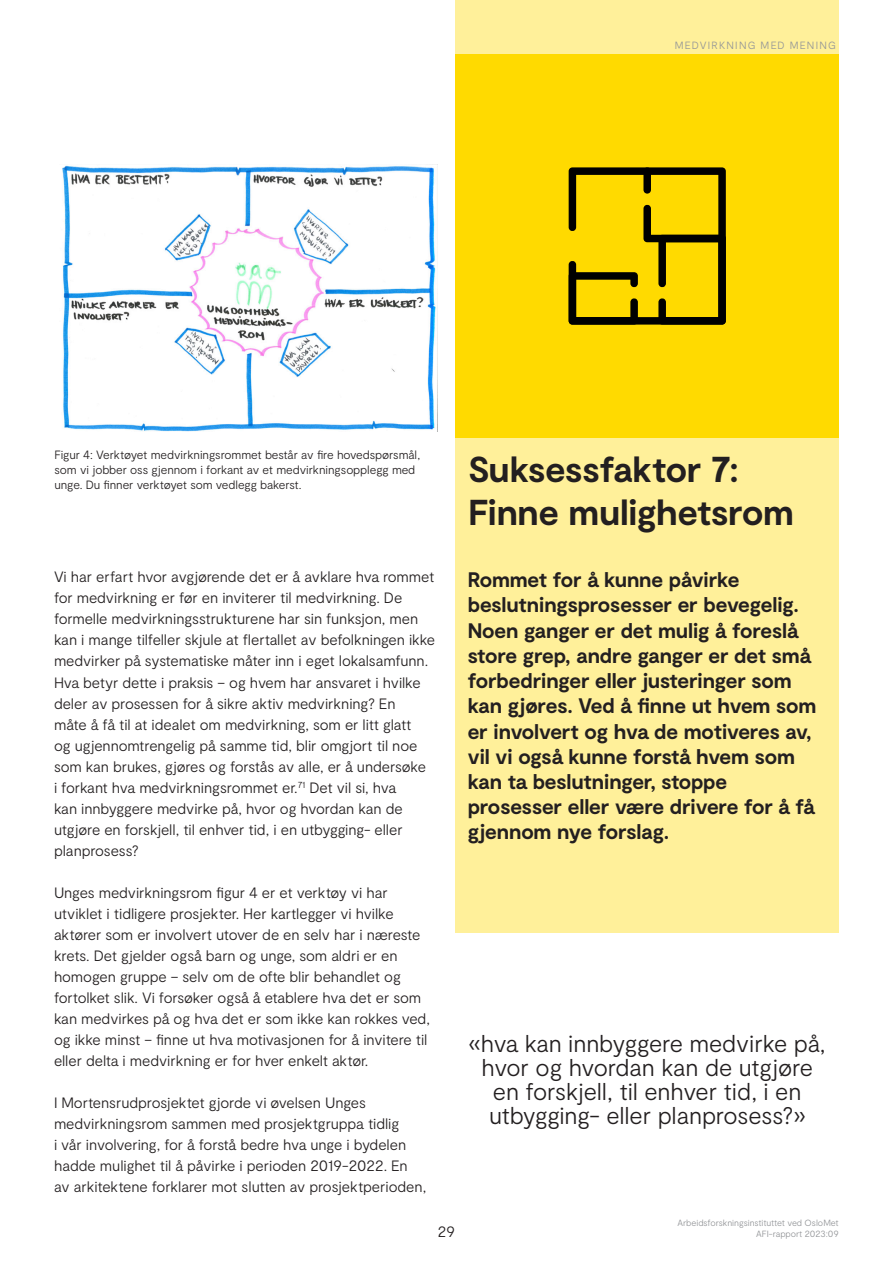
<style>
.page{position:relative;width:893px;height:1263px;background:#fff}
.page>*{position:absolute;margin:0;border:0;box-sizing:border-box;transform-origin:0 0}
.t1{font:700 36px/43.2px "Moderat";letter-spacing:-.01em;color:#231f20}
.t2{font:300 24px/24px "Moderat";letter-spacing:-.01em;color:#231f20;text-align:center}
.t3{font:700 21px/25.2px "Moderat";letter-spacing:-.01em;color:#231f20}
.Page_number{font:300 15px/21px "Moderat";letter-spacing:-.01em;color:#231f20}
.t4{font:300 12px/15px "Moderat";letter-spacing:-.01em;color:#231f20}
.Tittel_Medium{font:300 10.5px "Moderat";letter-spacing:.11em;color:#939598}
.t5{font:300 9px "Moderat";letter-spacing:-.005em;color:#939598}
</style>
<div class="page">
<div style="left:455px;top:0;width:384px;height:933px;background:#fff09a"></div>
<div style="left:455px;top:54px;width:384px;height:384px;background:#ffda00"></div>
<svg style="left:569px;top:167px;width:157px;height:158px"></svg>
<img style="left:62px;top:164px;width:376px;height:268px">
<p class="Tittel_Medium" style="left:675px;top:39px;width:163px">MEDVIRKNING MED MENING</p>
<p class="t4" style="left:54px;top:448px;width:367px">Figur 4: Verktøyet medvirkningsrommet består av fire hovedspørsmål, som vi jobber oss gjennom i forkant av et medvirkningsopplegg med unge. Du finner verktøyet som vedlegg bakerst.</p>
<p class="t1" style="left:468px;top:449px;width:327px">Suksessfaktor 7:<br>Finne mulighetsrom</p>
<p class="Page_number" style="left:54px;top:567px;width:383px">Vi har erfart hvor avgjørende det er å avklare hva rommet for medvirkning er før en inviterer til medvirkning. De formelle medvirkningsstrukturene har sin funksjon, men kan i mange tilfeller skjule at flertallet av befolkningen ikke medvirker på systematiske måter inn i eget lokalsamfunn.<br>Hva betyr dette i praksis – og hvem har ansvaret i hvilke deler av prosessen for å sikre aktiv medvirkning? En<br>måte å få til at idealet om medvirkning, som er litt glatt<br>og ugjennomtrengelig på samme tid, blir omgjort til noe som kan brukes, gjøres og forstås av alle, er å undersøke<br>i forkant hva medvirkningsrommet er.<sup>71</sup> Det vil si, hva<br>kan innbyggere medvirke på, hvor og hvordan kan de utgjøre en forskjell, til enhver tid, i en utbygging- eller planprosess?</p>
<p class="Page_number" style="left:54px;top:882px;width:378px">Unges medvirkningsrom figur 4 er et verktøy vi har utviklet i tidligere prosjekter. Her kartlegger vi hvilke aktører som er involvert utover de en selv har i næreste krets. Det gjelder også barn og unge, som aldri er en homogen gruppe – selv om de ofte blir behandlet og fortolket slik. Vi forsøker også å etablere hva det er som kan medvirkes på og hva det er som ikke kan rokkes ved, og ikke minst – finne ut hva motivasjonen for å invitere til eller delta i medvirkning er for hver enkelt aktør.</p>
<p class="Page_number" style="left:54px;top:1092px;width:374px">I Mortensrudprosjektet gjorde vi øvelsen Unges medvirkningsrom sammen med prosjektgruppa tidlig<br>i vår involvering, for å forstå bedre hva unge i bydelen hadde mulighet til å påvirke i perioden 2019-2022. En av arkitektene forklarer mot slutten av prosjektperioden,</p>
<p class="Page_number" style="left:438px;top:1221px;width:19px">29</p>
<p class="t3" style="left:468px;top:568px;width:350px">Rommet for å kunne påvirke beslutningsprosesser er bevegelig.<br>Noen ganger er det mulig å foreslå store grep, andre ganger er det små forbedringer eller justeringer som kan gjøres. Ved å finne ut hvem som er involvert og hva de motiveres av, vil vi også kunne forstå hvem som kan ta beslutninger, stoppe prosesser eller være drivere for å få gjennom nye forslag.</p>
<p class="t2" style="left:469px;top:1032px;width:358px">«hva kan innbyggere medvirke på, hvor og hvordan kan de utgjøre en forskjell, til enhver tid, i en utbygging- eller planprosess?»</p>
<p class="t5" style="left:677px;top:1217px;width:163px">Arbeidsforskningsinstituttet ved OsloMet</p>
<p class="t5" style="left:756px;top:1228px;width:84px">AFI-rapport 2023:09</p>
</div>
